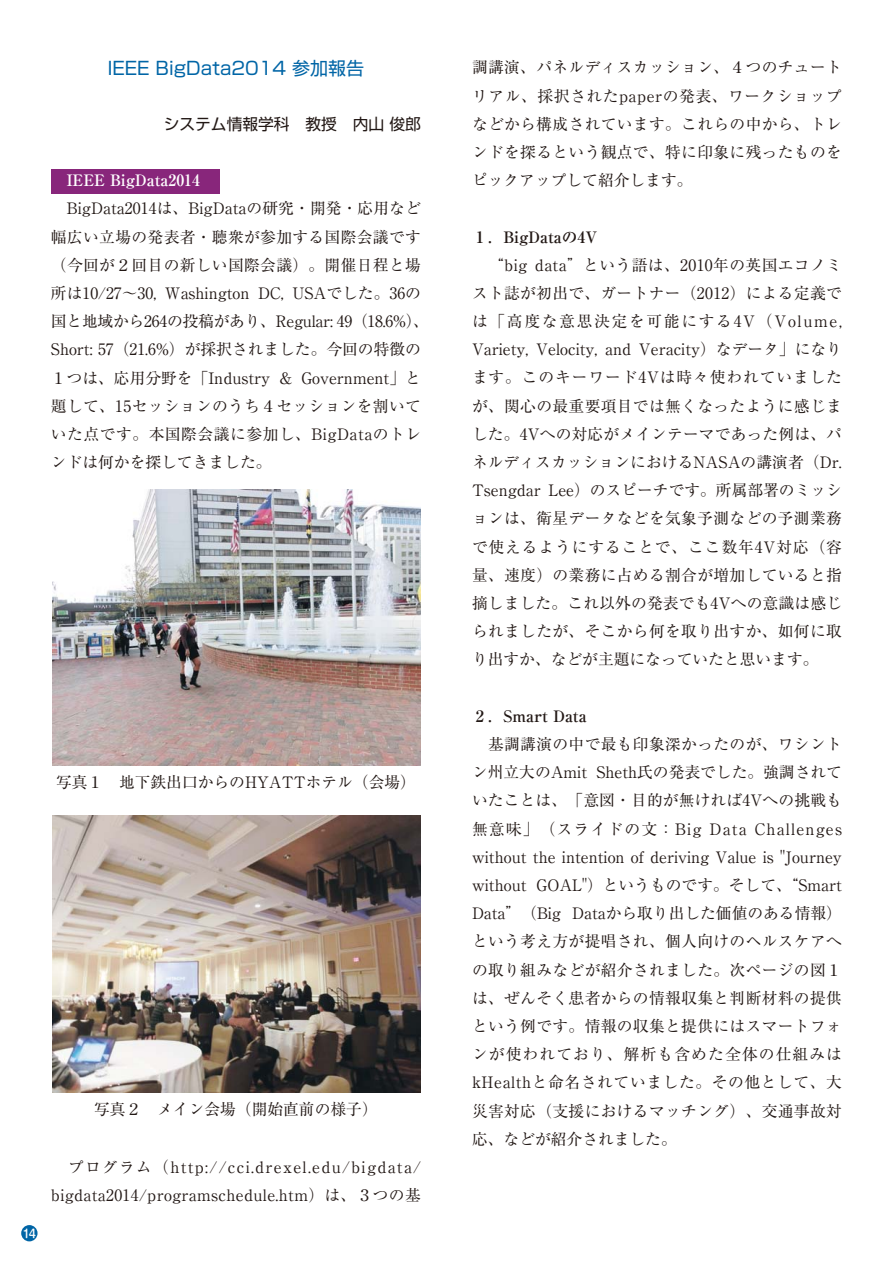
<style>
.page{position:relative;width:893px;height:1263px;background:#fff}
.page>*{position:absolute;margin:0;border:0;box-sizing:border-box;transform-origin:0 0}
.t1{font:18px "Shin Go Pro Regular 90 msp RKSJ H";color:#0065a6}
.t2{font:15.75px/28.2px "Ryumin Pro Regular 90 msp RKSJ H";letter-spacing:.02em;color:#221815;text-align:justify}
.t3{font:15.75px "Ryumin Pro Regular 90 msp RKSJ H";color:#221815}
.t4{font:15.75px "Ryumin Pro Bold 90 msp RKSJ H";color:#221815}
.t5{font:15.75px "Shin Go Pro Regular 90 msp RKSJ H";color:#221815}
.t6{font:15.75px "Ryumin Pro Bold 90 msp RKSJ H";color:#fff}
.t7{font:11.55px "Shin M Go Pro Medium 90 msp RKSJ H";color:#fff}
</style>
<div class="page">
<div style="left:51px;top:169px;width:169px;height:24px;background:#88267b"></div>
<div style="left:21px;top:1225px;width:17px;height:16px;background:#0065a6;border-radius:50%"></div>
<img style="left:52px;top:490px;width:369px;height:276px">
<img style="left:52px;top:816px;width:369px;height:276px">
<p class="t1" style="left:108px;top:62px;width:258px">IEEE BigData2014 参加報告</p>
<p class="t5" style="left:164px;top:118px;width:259px">システム情報学科　教授　内山 俊郎</p>
<p class="t6" style="left:51px;top:174px;width:151px">　IEEE BigData2014</p>
<p class="t2" style="left:51px;top:197px;width:380px;text-align:left">　BigData2014は、BigDataの研究・開発・応用など幅広い立場の発表者・聴衆が参加する国際会議です（今回が２回目の新しい国際会議）。開催日程と場所は10/27～30, Washington DC, USAでした。36の国と地域から264の投稿があり、Regular: 49（18.6%）、<br>Short: 57（21.6%）が採択されました。今回の特徴の<br>１つは、応用分野を「Industry &amp; Government」と題して、15セッションのうち４セッションを割いていた点です。本国際会議に参加し、BigDataのトレンドは何かを探してきました。</p>
<p class="t3" style="left:56px;top:776px;width:361px">写真１　地下鉄出口からのHYATTホテル（会場）</p>
<p class="t3" style="left:94px;top:1103px;width:285px">写真２　メイン会場（開始直前の様子）</p>
<p class="t7" style="left:23px;top:1229px;width:15px">14</p>
<p class="t2" style="left:51px;top:1155px;width:372px">　プログラム（http://cci.drexel.edu/bigdata/ bigdata2014/programschedule.htm）は、３つの基</p>
<p class="t2" style="left:472px;top:55px;width:371px">調講演、パネルディスカッション、４つのチュートリアル、採択されたpaperの発表、ワークショップなどから構成されています。これらの中から、トレンドを探るという観点で、特に印象に残ったものをピックアップして紹介します。</p>
<p class="t4" style="left:472px;top:231px;width:127px">１．BigDataの4V</p>
<p class="t2" style="left:472px;top:253px;width:371px">　“big data”という語は、2010年の英国エコノミスト誌が初出で、ガートナー（2012）による定義では「高度な意思決定を可能にする4V（Volume, Variety, Velocity, and Veracity）なデータ」になります。このキーワード4Vは時々使われていましたが、関心の最重要項目では無くなったように感じました。4Vへの対応がメインテーマであった例は、パネルディスカッションにおけるNASAの講演者（Dr.<br>Tsengdar Lee）のスピーチです。所属部署のミッションは、衛星データなどを気象予測などの予測業務で使えるようにすることで、ここ数年4V対応（容量、速度）の業務に占める割合が増加していると指摘しました。これ以外の発表でも4Vへの意識は感じられましたが、そこから何を取り出すか、如何に取り出すか、などが主題になっていたと思います。</p>
<p class="t4" style="left:472px;top:710px;width:116px">２．Smart Data</p>
<p class="t2" style="left:472px;top:732px;width:371px">　基調講演の中で最も印象深かったのが、ワシントン州立大のAmit Sheth氏の発表でした。強調されていたことは、「意図・目的が無ければ4Vへの挑戦も無意味」（スライドの文：Big Data Challenges without the intention of deriving Value is "Journey without GOAL"）というものです。そして、“Smart Data”（Big Dataから取り出した価値のある情報）という考え方が提唱され、個人向けのヘルスケアへの取り組みなどが紹介されました。次ページの図１は、ぜんそく患者からの情報収集と判断材料の提供という例です。情報の収集と提供にはスマートフォンが使われており、解析も含めた全体の仕組みはkHealthと命名されていました。その他として、大災害対応（支援におけるマッチング）、交通事故対応、などが紹介されました。</p>
</div>
